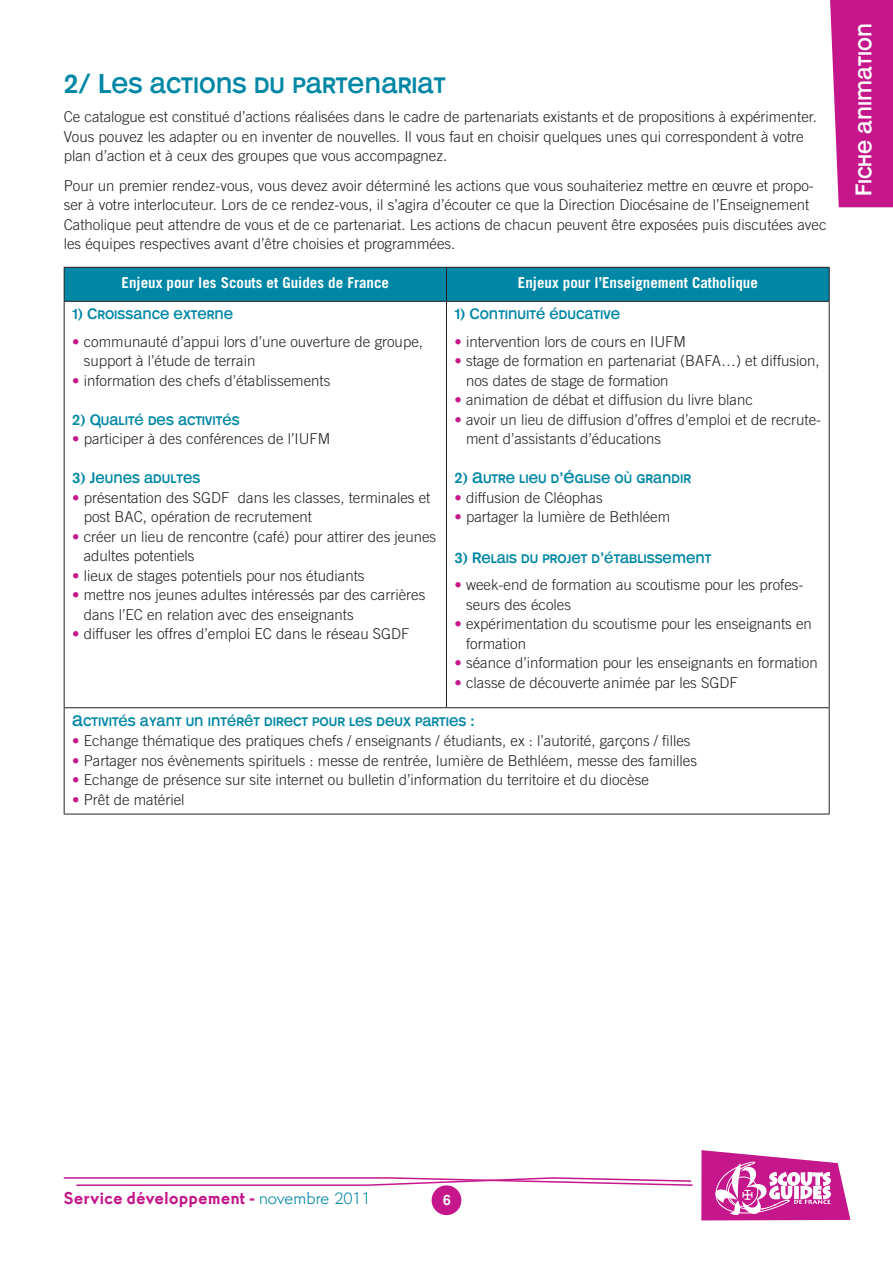
<style>
.page{position:relative;width:893px;height:1263px;background:#fff}
.page>*{position:absolute;margin:0;border:0;box-sizing:border-box;transform-origin:0 0}
.t1{font:27px "Mono Alphabet";color:#0087a5}
.t2{font:22.5px "Mono Alphabet";color:#fff}
.t3{font:700 18px "Martin Got URWTCE";color:#c5168c}
.t4{font:300 15px/19.5px "Trade Gothic";color:#231f20}
.t5{font:15px "Mono Alphabet";color:#0087a5}
.t6{font:700 15px "Trade Gothic";color:#fff}
.t7{font:15px "Mono Alphabet";color:#fff}
.s1{font-family:"Mono Alphabet";font-weight:400;color:#c5168c}
.s2{font-weight:300;color:#0087a5}
</style>
<div class="page">
<svg style="left:701px;top:1150px;width:149px;height:70px"></svg>
<svg style="left:63px;top:1177px;width:630px;height:9px"></svg>
<div style="left:432px;top:1185px;width:29px;height:30px;background:#c5168c;border-radius:50%"></div>
<div style="left:65px;top:268px;width:764px;height:33px;background:#0087a5"></div>
<hr style="left:64px;top:267px;width:382px;height:1px;background:#231f20">
<hr style="left:64px;top:268px;width:1px;height:33px;background:#231f20">
<hr style="left:446px;top:267px;width:384px;height:1px;background:#231f20">
<hr style="left:446px;top:268px;width:1px;height:33px;background:#231f20">
<hr style="left:829px;top:268px;width:1px;height:33px;background:#231f20">
<hr style="left:64px;top:301px;width:382px;height:1px;background:#231f20">
<hr style="left:64px;top:302px;width:1px;height:405px;background:#231f20">
<hr style="left:446px;top:301px;width:384px;height:1px;background:#231f20">
<hr style="left:446px;top:302px;width:1px;height:405px;background:#231f20">
<hr style="left:829px;top:302px;width:1px;height:405px;background:#231f20">
<hr style="left:64px;top:707px;width:382px;height:1px;background:#231f20">
<hr style="left:64px;top:708px;width:1px;height:106px;background:#231f20">
<hr style="left:446px;top:707px;width:384px;height:1px;background:#231f20">
<hr style="left:829px;top:708px;width:1px;height:106px;background:#231f20">
<hr style="left:64px;top:814px;width:382px;height:1px;background:#231f20">
<hr style="left:446px;top:814px;width:384px;height:1px;background:#231f20">
<svg style="left:830px;top:0;width:63px;height:207px;background:#ca2a95"></svg>
<h1 class="t1" style="left:64px;top:68px;width:383px">2/ Les actions du partenariat</h1>
<p class="t4" style="left:64px;top:107px;width:755px">Ce catalogue est constitué d’actions réalisées dans le cadre de partenariats existants et de propositions à expérimenter.<br>Vous pouvez les adapter ou en inventer de nouvelles. Il vous faut en choisir quelques unes qui correspondent à votre plan d’action et à ceux des groupes que vous accompagnez.</p>
<p class="t4" style="left:64px;top:175px;width:764px">Pour un premier rendez-vous, vous devez avoir déterminé les actions que vous souhaiteriez mettre en œuvre et propo&shy;ser à votre interlocuteur. Lors de ce rendez-vous, il s’agira d’écouter ce que la Direction Diocésaine de l’Enseignement Catholique peut attendre de vous et de ce partenariat. Les actions de chacun peuvent être exposées puis discutées avec les équipes respectives avant d’être choisies et programmées.</p>
<p class="t6" style="left:122px;top:273px;width:269px">Enjeux pour les Scouts et Guides de France</p>
<p class="t6" style="left:518px;top:273px;width:242px">Enjeux pour l’Enseignement Catholique</p>
<p class="t5" style="left:72px;top:306px;width:163px">1) Croissance externe</p>
<p class="t4" style="left:84px;top:331px;width:341px;text-indent:-11px"><span class="s1">•</span> communauté d’appui lors d’une ouverture de groupe, support à l’étude de terrain</p>
<p class="t4" style="left:72px;top:370px;width:260px"><span class="s1">•</span> information des chefs d’établissements</p>
<p class="t5" style="left:72px;top:411px;width:169px">2) Qualité des activités</p>
<p class="t4" style="left:72px;top:429px;width:260px"><span class="s1">•</span> participer à des conférences de l’IUFM</p>
<p class="t5" style="left:72px;top:469px;width:130px">3) Jeunes adultes</p>
<p class="t4" style="left:84px;top:487px;width:348px;text-indent:-11px"><span class="s1">•</span> présentation des SGDF dans les classes, terminales et post BAC, opération de recrutement</p>
<p class="t4" style="left:84px;top:526px;width:354px;text-indent:-11px"><span class="s1">•</span> créer un lieu de rencontre (café) pour attirer des jeunes adultes potentiels</p>
<p class="t4" style="left:72px;top:565px;width:294px"><span class="s1">•</span> lieux de stages potentiels pour nos étudiants</p>
<p class="t4" style="left:84px;top:585px;width:343px;text-indent:-11px"><span class="s1">•</span> mettre nos jeunes adultes intéressés par des carrières dans l’EC en relation avec des enseignants</p>
<p class="t4" style="left:72px;top:624px;width:339px"><span class="s1">•</span> diffuser les offres d’emploi EC dans le réseau SGDF</p>
<p class="t5" style="left:455px;top:306px;width:167px">1) Continuité éducative</p>
<p class="t4" style="left:455px;top:331px;width:233px"><span class="s1">•</span> intervention lors de cours en IUFM</p>
<p class="t4" style="left:466px;top:351px;width:355px;text-indent:-11px"><span class="s1">•</span> stage de formation en partenariat (BAFA…) et diffusion, nos dates de stage de formation</p>
<p class="t4" style="left:455px;top:390px;width:300px"><span class="s1">•</span> animation de débat et diffusion du livre blanc</p>
<p class="t4" style="left:466px;top:409px;width:357px;text-indent:-11px"><span class="s1">•</span> avoir un lieu de diffusion d’offres d’emploi et de recrute&shy;ment d’assistants d’éducations</p>
<p class="t5" style="left:455px;top:469px;width:238px">2) Autre lieu d’église où grandir</p>
<p class="t4" style="left:455px;top:487px;width:150px"><span class="s1">•</span> diffusion de Cléophas</p>
<p class="t4" style="left:455px;top:507px;width:217px"><span class="s1">•</span> partager la lumière de Bethléem</p>
<p class="t5" style="left:455px;top:549px;width:258px">3) Relais du projet d’établissement</p>
<p class="t4" style="left:466px;top:575px;width:339px;text-indent:-11px"><span class="s1">•</span> week-end de formation au scoutisme pour les profes&shy;seurs des écoles</p>
<p class="t4" style="left:466px;top:614px;width:347px;text-indent:-11px"><span class="s1">•</span> expérimentation du scoutisme pour les enseignants en formation</p>
<p class="t4" style="left:455px;top:653px;width:365px"><span class="s1">•</span> séance d’information pour les enseignants en formation</p>
<p class="t4" style="left:455px;top:673px;width:285px"><span class="s1">•</span> classe de découverte animée par les SGDF</p>
<p class="t5" style="left:72px;top:712px;width:404px">Activités ayant un intérêt direct pour les deux parties :</p>
<p class="t4" style="left:72px;top:731px;width:620px"><span class="s1">•</span> Echange thématique des pratiques chefs / enseignants / étudiants, ex : l’autorité, garçons / filles</p>
<p class="t4" style="left:72px;top:751px;width:626px"><span class="s1">•</span> Partager nos évènements spirituels : messe de rentrée, lumière de Bethléem, messe des familles</p>
<p class="t4" style="left:72px;top:770px;width:578px"><span class="s1">•</span> Echange de présence sur site internet ou bulletin d’information du territoire et du diocèse</p>
<p class="t4" style="left:72px;top:790px;width:114px"><span class="s1">•</span> Prêt de matériel</p>
<h2 class="t2" style="left:850px;top:196px;width:174px;rotate:-90deg">Fiche animation</h2>
<p class="t3" style="left:64px;top:1188px;width:309px">Service développement - <span class="s2">novembre 2011</span></p>
<p class="t7" style="left:443px;top:1191px;width:10px">6</p>
</div>
